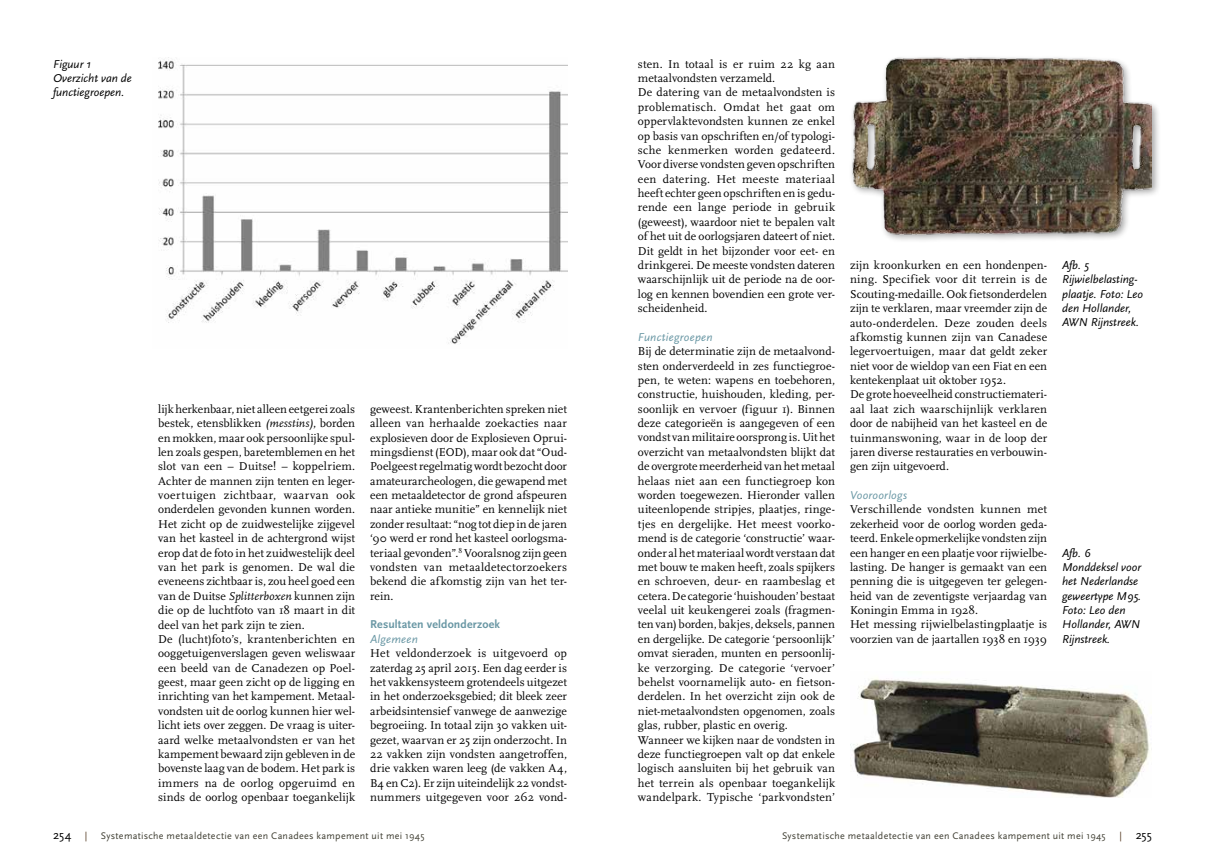
<style>
.page{position:relative;width:1205px;height:865px;background:#fff}
.page>*{position:absolute;margin:0;border:0;box-sizing:border-box;transform-origin:0 0}
.t1{font:12.5px "Scala Sans";letter-spacing:-.015em;color:#000}
.t2{font:11.88px/14.4px "Scala";letter-spacing:.01em;color:#000}
.t3{font:italic 11.88px/14.4px "Scala Sans";color:#000}
.t4{font:italic 11.88px "Scala Sans";letter-spacing:.02em;color:#6997a4}
.t5{font:700 11.88px "Scala Sans";letter-spacing:.015em;color:#6997a4}
.t6{font:10px "Scala Sans";letter-spacing:.03em;color:#3f3e32}
.t7{font:10px "Scala Sans";color:#52381f}
.s1{font-style:italic}
.s2{font-size:10px;color:#52381f}
</style>
<div class="page">
<img style="left:158px;top:58px;width:409px;height:286px">
<div style="left:848px;top:54px;width:313px;height:189px;background:#000;opacity:.35"></div>
<img style="left:850px;top:56px;width:302px;height:183px">
<img style="left:850px;top:678px;width:302px;height:119px">
<p class="t3" style="left:53px;top:57px;width:80px">Figuur 1<br>Overzicht van de functiegroepen.</p>
<p class="t2" style="left:158px;top:402px;width:198px">lijk herkenbaar, niet alleen eetgerei zoals bestek, etensblikken <span class="s1">(messtins)</span>, borden en mokken, maar ook persoonlijke spul&shy;len zoals gespen, baretemblemen en het slot van een – Duitse! – koppelriem.<br>Achter de mannen zijn tenten en leger&shy;voertuigen zichtbaar, waarvan ook onderdelen gevonden kunnen worden.<br>Het zicht op de zuidwestelijke zijgevel van het kasteel in de achtergrond wijst erop dat de foto in het zuidwestelijk deel van het park is genomen. De wal die eveneens zichtbaar is, zou heel goed een van de Duitse <span class="s1">Splitterboxen</span> kunnen zijn die op de luchtfoto van 18 maart in dit deel van het park zijn te zien.<br>De (lucht)foto’s, krantenberichten en ooggetuigenverslagen geven weliswaar een beeld van de Canadezen op Poel&shy;geest, maar geen zicht op de ligging en inrichting van het kampement. Metaal&shy;vondsten uit de oorlog kunnen hier wel&shy;licht iets over zeggen. De vraag is uiter&shy;aard welke metaalvondsten er van het kampement bewaard zijn gebleven in de bovenste laag van de bodem. Het park is immers na de oorlog opgeruimd en sinds de oorlog openbaar toegankelijk</p>
<p class="t2" style="left:370px;top:402px;width:198px;text-align:justify">geweest. Krantenberichten spreken niet alleen van herhaalde zoekacties naar explosieven door de Explosieven Oprui&shy;mingsdienst (EOD), maar ook dat “Oud-Poelgeest regelmatig wordt bezocht door amateurarcheologen, die gewapend met een metaaldetector de grond afspeuren naar antieke munitie” en kennelijk niet zonder resultaat: “nog tot diep in de jaren ‘90 werd er rond het kasteel oorlogsma&shy;teriaal gevonden”.<sup>8</sup> Vooralsnog zijn geen vondsten van metaaldetectorzoekers bekend die afkomstig zijn van het ter&shy;rein.</p>
<p class="t5" style="left:370px;top:618px;width:132px">Resultaten veldonderzoek</p>
<p class="t4" style="left:370px;top:632px;width:49px">Algemeen</p>
<p class="t2" style="left:370px;top:646px;width:198px;text-align:justify">Het veldonderzoek is uitgevoerd op zaterdag 25 april 2015. Een dag eerder is het vakkensysteem grotendeels uitgezet in het onderzoeksgebied; dit bleek zeer arbeidsintensief vanwege de aanwezige begroeiing. In totaal zijn 30 vakken uit&shy;gezet, waarvan er 25 zijn onderzocht. In 22 vakken zijn vondsten aangetroffen, drie vakken waren leeg (de vakken A4, B4 en C2). Er zijn uiteindelijk 22 vondst&shy;nummers uitgegeven voor 262 vond-</p>
<p class="t2" style="left:638px;top:57px;width:199px">sten. In totaal is er ruim 22 kg aan metaalvondsten verzameld.<br>De datering van de metaalvondsten is problematisch. Omdat het gaat om oppervlaktevondsten kunnen ze enkel op basis van opschriften en/of typologi&shy;sche kenmerken worden gedateerd.<br>Voor diverse vondsten geven opschriften een datering. Het meeste materiaal heeft echter geen opschriften en is gedu&shy;rende een lange periode in gebruik (geweest), waardoor niet te bepalen valt of het uit de oorlogsjaren dateert of niet.<br>Dit geldt in het bijzonder voor eet- en drinkgerei. De meeste vondsten dateren waarschijnlijk uit de periode na de oor&shy;log en kennen bovendien een grote ver&shy;scheidenheid.</p>
<p class="t4" style="left:638px;top:330px;width:76px">Functiegroepen</p>
<p class="t2" style="left:638px;top:344px;width:199px">Bij de determinatie zijn de metaalvond&shy;sten onderverdeeld in zes functiegroe&shy;pen, te weten: wapens en toebehoren, constructie, huishouden, kleding, per&shy;soonlijk en vervoer (figuur 1). Binnen deze categorieën is aangegeven of een vondst van militaire oorsprong is. Uit het overzicht van metaalvondsten blijkt dat de overgrote meerderheid van het metaal helaas niet aan een functiegroep kon worden toegewezen. Hieronder vallen uiteenlopende stripjes, plaatjes, ringe&shy;tjes en dergelijke. Het meest voorko&shy;mend is de categorie ‘constructie’ waar&shy;onder al het materiaal wordt verstaan dat met bouw te maken heeft, zoals spijkers en schroeven, deur- en raambeslag et cetera. De categorie ‘huishouden’ bestaat veelal uit keukengerei zoals (fragmen&shy;ten van) borden, bakjes, deksels, pannen en dergelijke. De categorie ‘persoonlijk’ omvat sieraden, munten en persoonlij&shy;ke verzorging. De categorie ‘vervoer’ behelst voornamelijk auto- en fietson&shy;derdelen. In het overzicht zijn ook de niet-metaalvondsten opgenomen, zoals glas, rubber, plastic en overig.<br>Wanneer we kijken naar de vondsten in deze functiegroepen valt op dat enkele logisch aansluiten bij het gebruik van het terrein als openbaar toegankelijk wandelpark. Typische ‘parkvondsten’</p>
<p class="t2" style="left:850px;top:258px;width:199px">zijn kroonkurken en een hondenpen&shy;ning. Specifiek voor dit terrein is de Scouting-medaille. Ook fietsonderdelen zijn te verklaren, maar vreemder zijn de auto-onderdelen. Deze zouden deels afkomstig kunnen zijn van Canadese legervoertuigen, maar dat geldt zeker niet voor de wieldop van een Fiat en een kentekenplaat uit oktober 1952.<br>De grote hoeveelheid constructiemateri&shy;aal laat zich waarschijnlijk verklaren door de nabijheid van het kasteel en de tuinmanswoning, waar in de loop der jaren diverse restauraties en verbouwin&shy;gen zijn uitgevoerd.</p>
<p class="t4" style="left:850px;top:488px;width:58px">Vooroorlogs</p>
<p class="t2" style="left:850px;top:502px;width:199px">Verschillende vondsten kunnen met zekerheid voor de oorlog worden geda&shy;teerd. Enkele opmerkelijke vondsten zijn een hanger en een plaatje voor rijwielbe&shy;lasting. De hanger is gemaakt van een penning die is uitgegeven ter gelegen&shy;heid van de zeventigste verjaardag van Koningin Emma in 1928.<br>Het messing rijwielbelastingplaatje is voorzien van de jaartallen 1938 en 1939</p>
<p class="t3" style="left:1062px;top:258px;width:83px">Afb. 5<br>Rijwielbelasting&shy;plaatje. Foto: Leo den Hollander,<br>AWN Rijnstreek.</p>
<p class="t3" style="left:1062px;top:545px;width:80px">Afb. 6<br>Monddeksel voor het Nederlandse geweertype M95.<br>Foto: Leo den<br>Hollander, AWN<br>Rijnstreek.</p>
<p class="t1" style="left:53px;top:828px;width:20px">254</p>
<p class="t7" style="left:85px;top:830px;width:4px">|</p>
<p class="t6" style="left:101px;top:830px;width:325px">Systematische metaaldetectie van een Canadees kampement uit mei 1945</p>
<p class="t6" style="left:782px;top:830px;width:325px">Systematische metaaldetectie van een Canadees kampement uit mei 1945</p>
<p class="t1" style="left:1119px;top:828px;width:34px"><span class="s2">|</span> 255</p>
</div>
